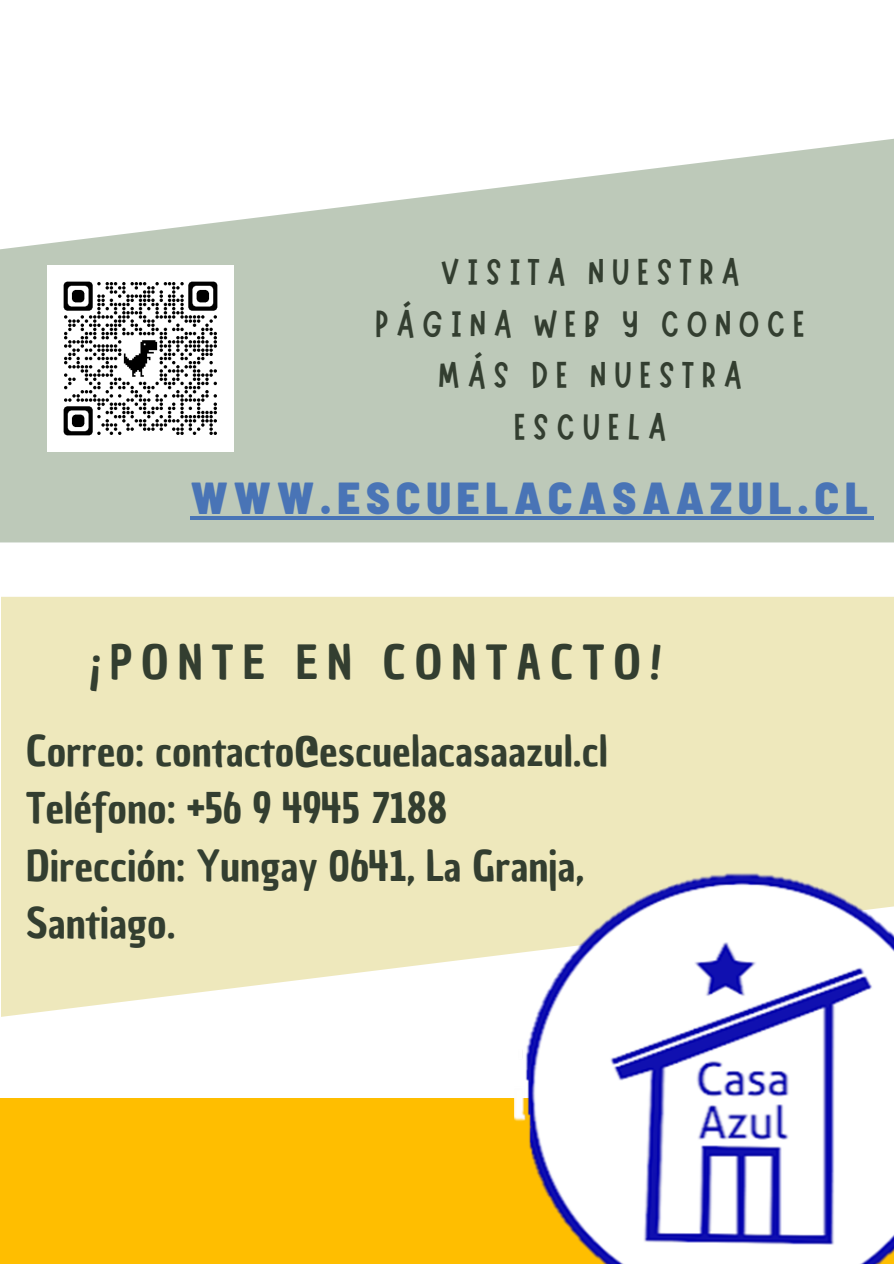
<style>
.page{position:relative;width:894px;height:1264px;background:#fff}
.page>*{position:absolute;margin:0;border:0;box-sizing:border-box;transform-origin:0 0}
.t1{font:46.05px "Chau Philomene One";letter-spacing:.2em;color:#333e30}
.t2{font:900 semi-condensed 44.7px "Barlow";letter-spacing:.135em;color:#4974b6}
.t3{font:41.25px/57.3px "Chau Philomene One";color:#333e30}
.t4{font:37.35px/51.8px "Marykate";letter-spacing:.2em;color:#333e30;text-align:center}
</style>
<div class="page">
<div style="left:0;top:1098px;width:893px;height:165px;background:#ffbe00"></div>
<div style="left:1px;top:597px;width:892px;height:419px;background:#eee8bc"></div>
<svg style="left:0;top:139px;width:893px;height:403px;fill:#bdc9b9"></svg>
<img style="left:48px;top:266px;width:186px;height:185px">
<img style="left:514px;top:848px;width:379px;height:415px">
<hr style="left:191px;top:516px;width:682px;height:3px;background:#4974b6">
<h1 class="t4" style="left:375px;top:242px;width:431px">VISITA NUESTRA<br>PÁGINA WEB Y CONOCE<br>MÁS DE NUESTRA<br>ESCUELA</h1>
<p class="t2" style="left:191px;top:469px;width:678px">WWW.ESCUELACASAAZUL.CL</p>
<h2 class="t1" style="left:89px;top:631px;width:573px">¡PONTE EN CONTACTO!</h2>
<p class="t3" style="left:26px;top:723px;width:583px">Correo: contacto@escuelacasaazul.cl</p>
<p class="t3" style="left:26px;top:780px;width:422px">Teléfono: +56 9 4945 7188</p>
<p class="t3" style="left:26px;top:837px;width:559px">Dirección: Yungay 0641, La Granja,<br>Santiago.</p>
</div>
